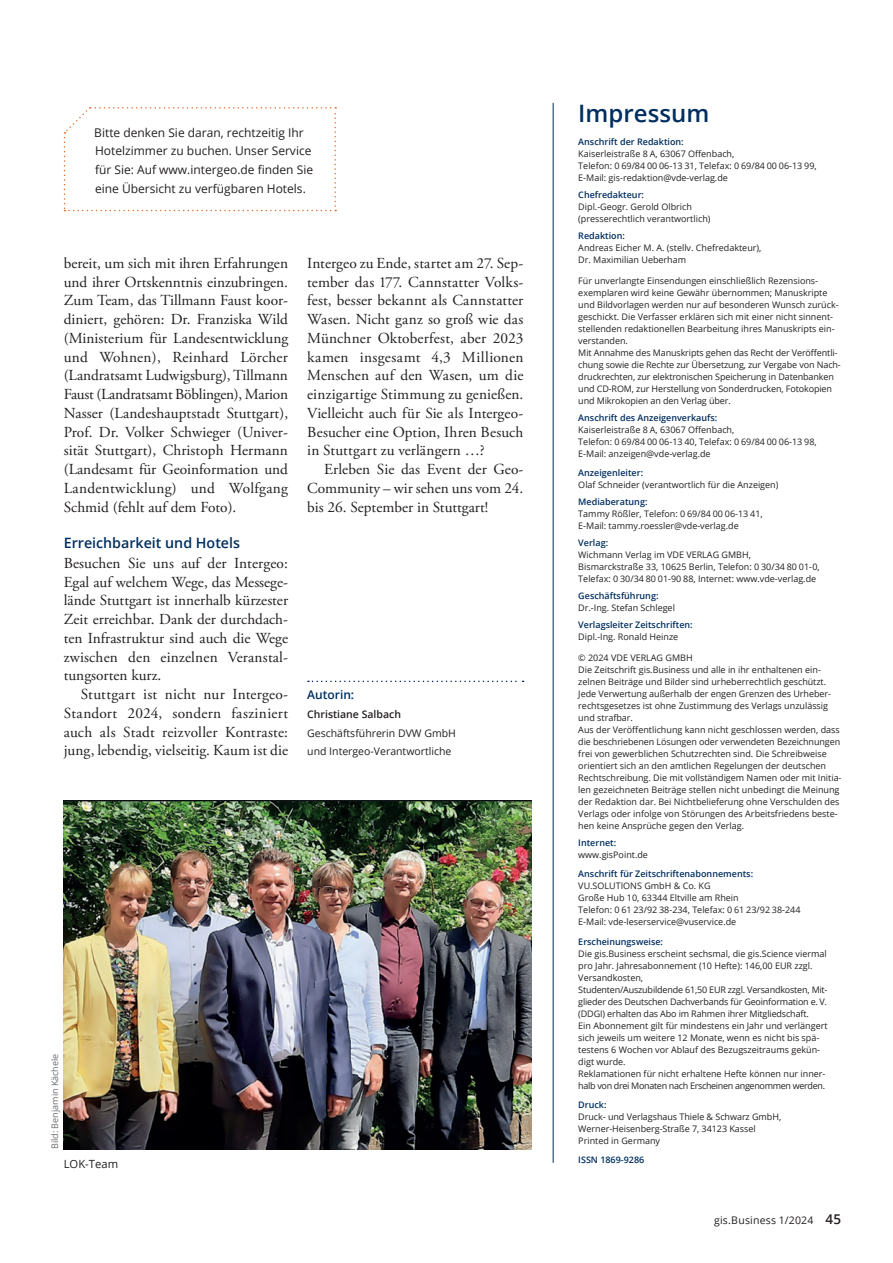
<style>
.page{position:relative;width:893px;height:1263px;background:#fff}
.page>*{position:absolute;margin:0;border:0;box-sizing:border-box;transform-origin:0 0}
.t1{font:600 24px "Open Sans";color:#002e5e}
.t2{font:15.3px/18.8px "Adobe Garamond Pro";color:#231f20;text-align:justify}
.t3{font:600 14.25px "Open Sans";color:#002e5e}
.t4{font:12px/18.8px "Open Sans";color:#231f20}
.t5{font:600 12px "Open Sans";color:#002e5e}
.t6{font:11.25px "Open Sans";color:#231f20}
.t7{font:10.5px/18.8px "Open Sans";color:#231f20}
.t8{font:10.5px "Open Sans";letter-spacing:.02em;color:#231f20}
.t9{font:600 10.5px "Open Sans";color:#231f20}
.t10{font:9px/12px "Open Sans";color:#231f20}
.t11{font:600 9px "Open Sans";color:#002e5e}
.t12{font:9px "Open Sans";color:#6c6d70}
.s1{font-weight:600;font-size:13.5px}
</style>
<div class="page">
<svg style="left:308px;top:681px;width:216px;height:1px"></svg>
<img style="left:64px;top:801px;width:467px;height:348px">
<svg style="left:64px;top:107px;width:272px;height:104px"></svg>
<hr style="left:553px;top:103px;width:1px;height:1060px;background:#002e5e">
<h3 class="t4" style="left:94px;top:122px;width:220px">Bitte denken Sie daran, rechtzeitig Ihr Hotelzimmer zu buchen. Unser Service für Sie: Auf www.intergeo.de finden Sie eine Übersicht zu verfügbaren Hotels.</h3>
<p class="t2" style="left:64px;top:254px;width:226px">bereit, um sich mit ihren Erfahrungen und ihrer Ortskenntnis einzubringen.<br>Zum Team, das Tillmann Faust koor&shy;diniert, gehören: Dr. Franziska Wild (Ministerium für Landesentwicklung und Wohnen), Reinhard Lörcher (Landratsamt Ludwigsburg), Tillmann Faust (Landratsamt Böblingen), Marion Nasser (Landeshauptstadt Stuttgart), Prof. Dr. Volker Schwieger (Univer&shy;sität Stuttgart), Christoph Hermann (Landesamt für Geoinformation und Landentwicklung) und Wolfgang Schmid (fehlt auf dem Foto).</p>
<h3 class="t3" style="left:64px;top:533px;width:178px">Erreichbarkeit und Hotels</h3>
<p class="t2" style="left:64px;top:554px;width:226px">Besuchen Sie uns auf der Intergeo:<br>Egal auf welchem Wege, das Messege&shy;lände Stuttgart ist innerhalb kürzester Zeit erreichbar. Dank der durchdach&shy;ten Infrastruktur sind auch die Wege zwischen den einzelnen Veranstal&shy;tungsorten kurz.</p>
<h2 class="t2" style="left:64px;top:685px;width:226px;text-indent:17px">Stuttgart ist nicht nur Intergeo-Standort 2024, sondern fasziniert auch als Stadt reizvoller Kontraste: jung, lebendig, vielseitig. Kaum ist die</h2>
<p class="t2" style="left:307px;top:254px;width:218px">Intergeo zu Ende, startet am 27. Sep&shy;tember das 177. Cannstatter Volks&shy;fest, besser bekannt als Cannstatter Wasen. Nicht ganz so groß wie das Münchner Oktoberfest, aber 2023 kamen insgesamt 4,3 Millionen Menschen auf den Wasen, um die einzigartige Stimmung zu genießen.<br>Vielleicht auch für Sie als Intergeo-Besucher eine Option, Ihren Besuch in Stuttgart zu verlängern …?</p>
<h2 class="t2" style="left:307px;top:460px;width:218px;text-indent:17px">Erleben Sie das Event der Geo-Community – wir sehen uns vom 24. bis 26. September in Stuttgart!</h2>
<h3 class="t5" style="left:307px;top:686px;width:49px">Autorin:</h3>
<p class="t9" style="left:307px;top:707px;width:95px">Christiane Salbach</p>
<p class="t7" style="left:307px;top:723px;width:150px">Geschäftsführerin DVW GmbH und Intergeo-Verantwortliche</p>
<p class="t12" style="left:49px;top:1149px;width:97px;rotate:-90deg">Bild: Benjamin Kächele</p>
<p class="t6" style="left:64px;top:1156px;width:56px">LOK-Team</p>
<h1 class="t1" style="left:578px;top:96px;width:132px">Impressum</h1>
<p class="t11" style="left:578px;top:136px;width:107px">Anschrift der Redaktion:</p>
<p class="t10" style="left:578px;top:148px;width:240px">Kaiserleistraße 8 A, 63067 Offenbach,<br>Telefon: 0 69/84 00 06-13 31, Telefax: 0 69/84 00 06-13 99,<br>E-Mail: gis-redaktion@vde-verlag.de</p>
<p class="t11" style="left:578px;top:189px;width:67px">Chefredakteur:</p>
<p class="t10" style="left:578px;top:201px;width:134px">Dipl.-Geogr. Gerold Olbrich (presserechtlich verantwortlich)</p>
<p class="t11" style="left:578px;top:230px;width:48px">Redaktion:</p>
<p class="t10" style="left:578px;top:242px;width:185px">Andreas Eicher M. A. (stellv. Chefredakteur),<br>Dr. Maximilian Ueberham</p>
<p class="t10" style="left:578px;top:274px;width:263px">Für unverlangte Einsendungen einschließlich Rezensions&shy;exemplaren wird keine Gewähr übernommen; Manuskripte und Bildvorlagen werden nur auf besonderen Wunsch zurück&shy;geschickt. Die Verfasser erklären sich mit einer nicht sinnent&shy;stellenden redaktionellen Bearbeitung ihres Manuskripts ein&shy;verstanden.<br>Mit Annahme des Manuskripts gehen das Recht der Veröffentli&shy;chung sowie die Rechte zur Übersetzung, zur Vergabe von Nach&shy;druckrechten, zur elektronischen Speicherung in Datenbanken und CD-ROM, zur Herstellung von Sonderdrucken, Fotokopien und Mikrokopien an den Verlag über.</p>
<p class="t11" style="left:578px;top:412px;width:140px">Anschrift des Anzeigenverkaufs:</p>
<p class="t10" style="left:578px;top:424px;width:240px">Kaiserleistraße 8 A, 63067 Offenbach,<br>Telefon: 0 69/84 00 06-13 40, Telefax: 0 69/84 00 06-13 98,<br>E-Mail: anzeigen@vde-verlag.de</p>
<p class="t11" style="left:578px;top:466px;width:66px">Anzeigenleiter:</p>
<p class="t10" style="left:578px;top:478px;width:202px">Olaf Schneider (verantwortlich für die Anzeigen)</p>
<p class="t11" style="left:578px;top:495px;width:71px">Mediaberatung:</p>
<p class="t10" style="left:578px;top:507px;width:186px">Tammy Rößler, Telefon: 0 69/84 00 06‑13 41,<br>E-Mail: tammy.roessler@vde-verlag.de</p>
<p class="t11" style="left:578px;top:536px;width:31px">Verlag:</p>
<p class="t10" style="left:578px;top:548px;width:243px">Wichmann Verlag im VDE VERLAG GMBH,<br>Bismarckstraße 33, 10625 Berlin, Telefon: 0 30/34 80 01-0,<br>Telefax: 0 30/34 80 01-90 88, Internet: www.vde-verlag.de</p>
<p class="t11" style="left:578px;top:590px;width:82px">Geschäftsführung:</p>
<p class="t10" style="left:578px;top:602px;width:98px">Dr.-Ing. Stefan Schlegel</p>
<p class="t11" style="left:578px;top:619px;width:116px">Verlagsleiter Zeitschriften:</p>
<p class="t10" style="left:578px;top:631px;width:102px">Dipl.-Ing. Ronald Heinze</p>
<p class="t10" style="left:578px;top:651px;width:265px">© 2024 VDE VERLAG GMBH<br>Die Zeitschrift gis.Business und alle in ihr enthaltenen ein&shy;zelnen Beiträge und Bilder sind urheberrechtlich geschützt.<br>Jede Verwertung außerhalb der engen Grenzen des Urheber&shy;rechtsgesetzes ist ohne Zustimmung des Verlags unzulässig und strafbar.<br>Aus der Veröffentlichung kann nicht geschlossen werden, dass die beschriebenen Lösungen oder verwendeten Bezeichnungen frei von gewerblichen Schutzrechten sind. Die Schreibweise orientiert sich an den amtlichen Regelungen der deutschen Rechtschreibung. Die mit vollständigem Namen oder mit Initia&shy;len gezeichneten Beiträge stellen nicht unbedingt die Meinung der Redaktion dar. Bei Nichtbelieferung ohne Verschulden des Verlags oder infolge von Störungen des Arbeitsfriedens beste&shy;hen keine Ansprüche gegen den Verlag.</p>
<p class="t11" style="left:578px;top:836px;width:39px">Internet:</p>
<p class="t10" style="left:578px;top:848px;width:71px">www.gisPoint.de</p>
<p class="t11" style="left:578px;top:868px;width:176px">Anschrift für Zeitschriftenabonnements:</p>
<p class="t10" style="left:578px;top:880px;width:224px">VU.SOLUTIONS GmbH &amp; Co. KG<br>Große Hub 10, 63344 Eltville am Rhein<br>Telefon: 0 61 23/92 38-234, Telefax: 0 61 23/92 38-244<br>E-Mail: vde-leserservice@vuservice.de</p>
<p class="t11" style="left:578px;top:935px;width:86px">Erscheinungsweise:</p>
<p class="t10" style="left:578px;top:947px;width:251px">Die gis.Business erscheint sechsmal, die gis.Science viermal pro Jahr. Jahresabonnement (10 Hefte): 146,00 EUR zzgl.<br>Versandkosten,<br>Studenten/Auszubildende 61,50 EUR zzgl. Versandkosten, Mit&shy;glieder des Deutschen Dachverbands für Geoinformation e. V. (DDGI) erhalten das Abo im Rahmen ihrer Mitgliedschaft.<br>Ein Abonnement gilt für mindestens ein Jahr und verlängert sich jeweils um weitere 12 Monate, wenn es nicht bis spä&shy;testens 6 Wochen vor Ablauf des Bezugszeitraums gekün&shy;digt wurde.<br>Reklamationen für nicht erhaltene Hefte können nur inner&shy;halb von drei Monaten nach Erscheinen angenommen werden.</p>
<p class="t11" style="left:578px;top:1098px;width:30px">Druck:</p>
<p class="t10" style="left:578px;top:1110px;width:204px">Druck- und Verlagshaus Thiele &amp; Schwarz GmbH,<br>Werner-Heisenberg-Straße 7, 34123 Kassel<br>Printed in Germany</p>
<p class="t11" style="left:578px;top:1154px;width:68px">ISSN 1869-9286</p>
<p class="t8" style="left:714px;top:1213px;width:129px">gis.Business 1/2024 <span class="s1">45</span></p>
</div>
